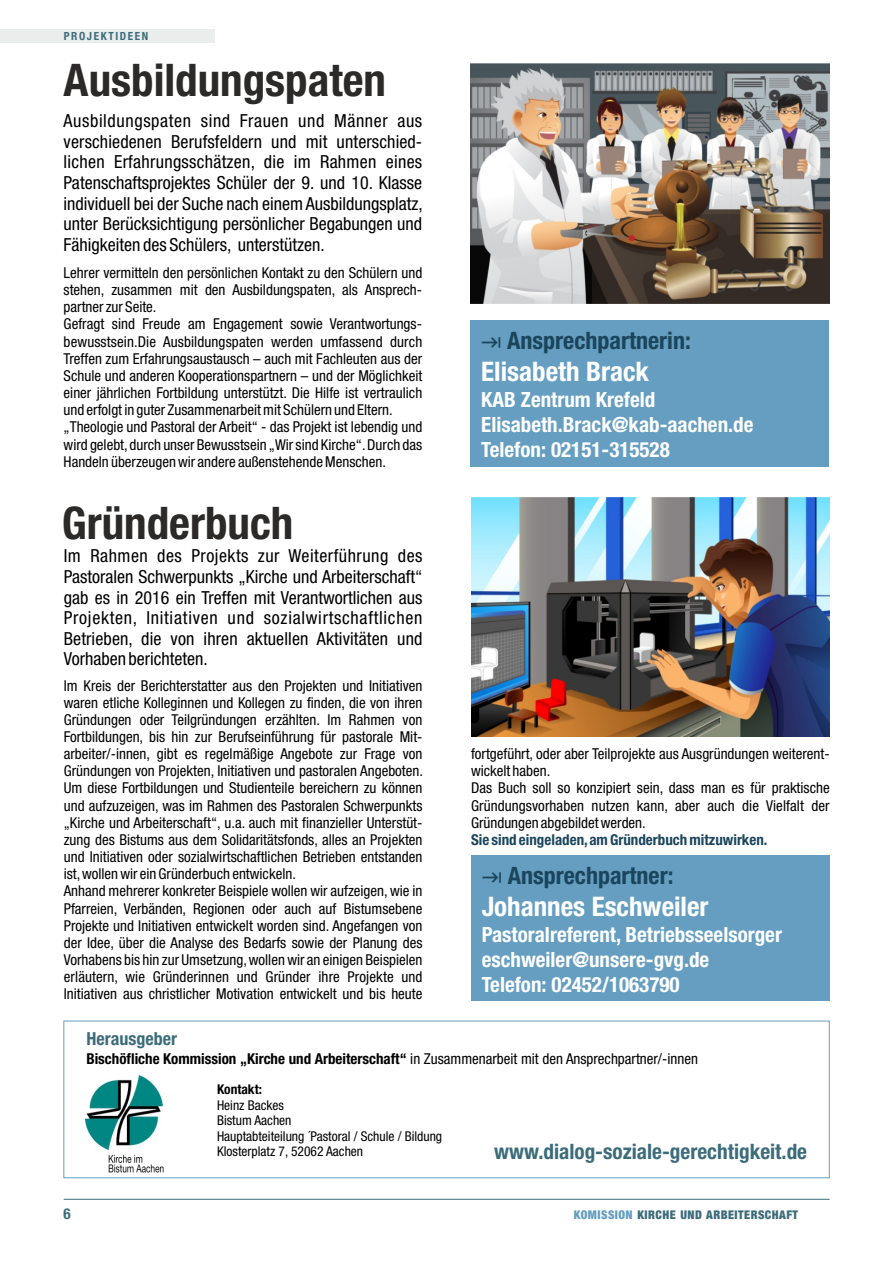
<style>
.page{position:relative;width:893px;height:1263px;background:#fff}
.page>*{position:absolute;margin:0;border:0;box-sizing:border-box;transform-origin:0 0}
.t1{font:700 condensed 45px "Helvetica Neue";color:#2b2a29}
.t2{font:700 condensed 27px "Helvetica Neue";color:#fefefe}
.t3{font:700 condensed 24px "Helvetica Neue";color:#1b455c}
.t4{font:700 condensed 21.3px "Helvetica Neue LT Std";color:#3c6c7a}
.t5{font:700 condensed 21px/24.9px "Helvetica Neue";color:#fefefe}
.t6{font:condensed 18px/20.5px "Helvetica Neue";color:#000;text-align:justify}
.t7{font:700 condensed 18px "Helvetica Neue";color:#3c6c7a}
.t8{font:condensed 15px/17.1px "Helvetica Neue";color:#000}
.t9{font:700 condensed 15px "Helvetica Neue";color:#000}
.t10{font:700 condensed 15px "Helvetica Neue";color:#1b455c}
.t11{font:700 condensed 15px "Helvetica Neue LT Std";color:#3c6c7a}
.t12{font:condensed 13.5px/15.5px "Helvetica Neue";color:#000}
.t13{font:700 condensed 13.5px "Helvetica Neue";color:#000}
.t14{font:900 condensed 12px "Helvetica Neue";letter-spacing:.04em;color:#3c6c7a}
.t15{font:700 condensed 11.25px "Helvetica Neue";letter-spacing:.145em;color:#3c6c7a}
.s1{font-weight:400}
.s2{color:#659ec0}
</style>
<div class="page">
<hr style="left:64px;top:1199px;width:766px;height:1px;background:#3c6c7a">
<div style="left:63px;top:1020px;width:767px;height:158px;border:1px solid #659ec0"></div>
<img style="left:85px;top:1075px;width:79px;height:98px">
<div style="left:471px;top:321px;width:358px;height:146px;background:#659ec0"></div>
<div style="left:0;top:29px;width:214px;height:14px;background:#ebecec"></div>
<img style="left:471px;top:64px;width:358px;height:239px">
<img style="left:471px;top:497px;width:359px;height:239px">
<div style="left:471px;top:855px;width:359px;height:146px;background:#659ec0"></div>
<p class="t15" style="left:64px;top:29px;width:86px">PROJEKTIDEEN</p>
<h1 class="t1" style="left:64px;top:53px;width:324px">Ausbildungspaten</h1>
<p class="t6" style="left:64px;top:111px;width:361px">Ausbildungspaten sind Frauen und Männer aus verschiedenen Berufsfeldern und mit unterschied&shy;lichen Erfahrungsschätzen, die im Rahmen eines Patenschaftsprojektes Schüler der 9. und 10. Klasse individuell bei der Suche nach einem Ausbildungsplatz, unter Berücksichtigung persönlicher Begabungen und Fähigkeiten des Schülers, unterstützen.</p>
<p class="t8" style="left:64px;top:264px;width:360px">Lehrer vermitteln den persönlichen Kontakt zu den Schülern und stehen, zusammen mit den Ausbildungspaten, als Ansprech&shy;partner zur Seite.<br>Gefragt sind Freude am Engagement sowie Verantwortungs&shy;bewusstsein.Die Ausbildungspaten werden umfassend durch Treffen zum Erfahrungsaustausch – auch mit Fachleuten aus der Schule und anderen Kooperationspartnern – und der Möglichkeit einer jährlichen Fortbildung unterstützt. Die Hilfe ist vertraulich und erfolgt in guter Zusammenarbeit mit Schülern und Eltern. „Theologie und Pastoral der Arbeit“ - das Projekt ist lebendig und wird gelebt,durch unser Bewusstsein „Wir sind Kirche“.Durch das Handeln überzeugen wir andere außenstehende Menschen.</p>
<h1 class="t1" style="left:62px;top:495px;width:233px">Gründerbuch</h1>
<p class="t6" style="left:64px;top:546px;width:360px">Im Rahmen des Projekts zur Weiterführung des Pastoralen Schwerpunkts „Kirche und Arbeiterschaft“ gab es in 2016 ein Treffen mit Verantwortlichen aus Projekten, Initiativen und sozialwirtschaftlichen Betrieben, die von ihren aktuellen Aktivitäten und Vorhaben berichteten.</p>
<p class="t8" style="left:64px;top:676px;width:361px">Im Kreis der Berichterstatter aus den Projekten und Initiativen waren etliche Kolleginnen und Kollegen zu finden, die von ihren Gründungen oder Teilgründungen erzählten. Im Rahmen von Fortbildungen, bis hin zur Berufseinführung für pastorale Mit&shy;arbeiter/-innen, gibt es regelmäßige Angebote zur Frage von Gründungen von Projekten, Initiativen und pastoralen Angeboten.<br>Um diese Fortbildungen und Studienteile bereichern zu können und aufzuzeigen, was im Rahmen des Pastoralen Schwerpunkts „Kirche und Arbeiterschaft“, u.a. auch mit finanzieller Unterstüt&shy;zung des Bistums aus dem Solidaritätsfonds, alles an Projekten und Initiativen oder sozialwirtschaftlichen Betrieben entstanden ist,wollen wir ein Gründerbuch entwickeln.<br>Anhand mehrerer konkreter Beispiele wollen wir aufzeigen, wie in Pfarreien, Verbänden, Regionen oder auch auf Bistumsebene Projekte und Initiativen entwickelt worden sind. Angefangen von der Idee, über die Analyse des Bedarfs sowie der Planung des Vorhabens bis hin zur Umsetzung,wollen wir an einigen Beispielen erläutern, wie Gründerinnen und Gründer ihre Projekte und Initiativen aus christlicher Motivation entwickelt und bis heute</p>
<h3 class="t3" style="left:507px;top:326px;width:185px">Ansprechpartnerin:</h3>
<h2 class="t2" style="left:481px;top:355px;width:169px">Elisabeth Brack</h2>
<h3 class="t5" style="left:481px;top:387px;width:274px">KAB Zentrum Krefeld<br>Elisabeth.Brack@kab-aachen.de<br>Telefon: 02151-315528</h3>
<p class="t8" style="left:471px;top:745px;width:360px">fortgeführt, oder aber Teilprojekte aus Ausgründungen weiterent&shy;wickelt haben.<br>Das Buch soll so konzipiert sein, dass man es für praktische Gründungsvorhaben nutzen kann, aber auch die Vielfalt der Gründungen abgebildet werden.</p>
<p class="t10" style="left:471px;top:831px;width:298px">Sie sind eingeladen,am Gründerbuch mitzuwirken.</p>
<h3 class="t3" style="left:508px;top:861px;width:167px">Ansprechpartner:</h3>
<h2 class="t2" style="left:482px;top:890px;width:228px">Johannes Eschweiler</h2>
<h3 class="t5" style="left:482px;top:922px;width:302px">Pastoralreferent, Betriebsseelsorger eschweiler@unsere-gvg.de<br>Telefon: 02452/1063790</h3>
<p class="t7" style="left:86px;top:1028px;width:92px">Herausgeber</p>
<p class="t9" style="left:86px;top:1049px;width:613px">Bischöfliche Kommission „Kirche und Arbeiterschaft“ <span class="s1">in Zusammenarbeit mit den Ansprechpartner/-innen</span></p>
<p class="t13" style="left:217px;top:1081px;width:46px">Kontakt:</p>
<p class="t12" style="left:217px;top:1097px;width:227px">Heinz Backes<br>Bistum Aachen<br>Hauptabteiteilung ´Pastoral / Schule / Bildung<br>Klosterplatz 7, 52062 Aachen</p>
<h3 class="t4" style="left:494px;top:1143px;width:314px">www.dialog-soziale-gerechtigkeit.de</h3>
<p class="t11" style="left:63px;top:1208px;width:9px">6</p>
<p class="t14" style="left:574px;top:1208px;width:226px"><span class="s2">KOMISSION</span> KIRCHE UND ARBEITERSCHAFT</p>
</div>
